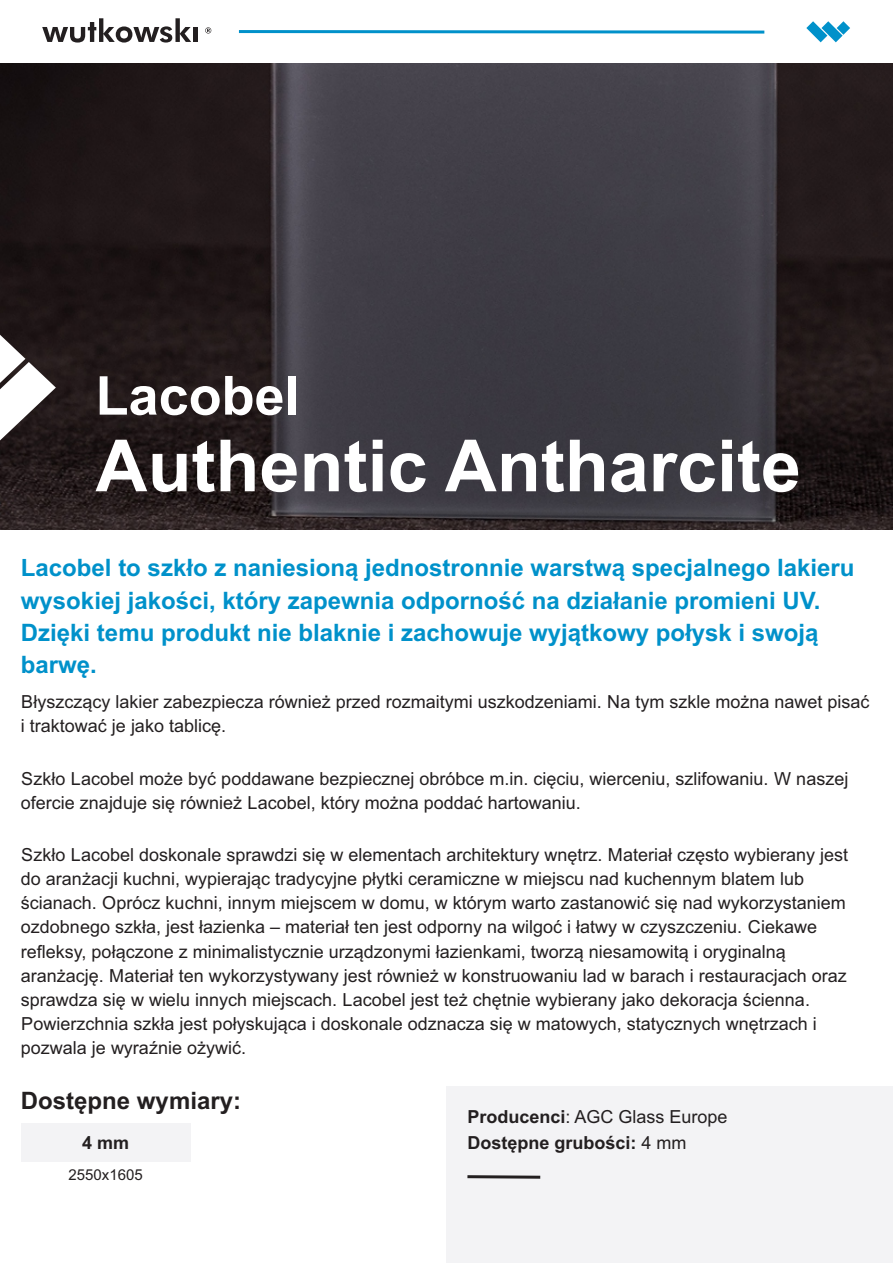
<style>
.page{position:relative;width:893px;height:1263px;background:#fff}
.page>*{position:absolute;margin:0;border:0;box-sizing:border-box;transform-origin:0 0}
.t1{font:700 72px "Arial";color:#fff}
.t2{font:700 54px "Arial";color:#fff}
.t3{font:700 24px/32.1px "Arial";color:#0091ca}
.t4{font:700 24px "Arial";color:#231f20}
.t5{font:18px/24.2px "Arial";color:#231f20}
.t6{font:700 18px "Arial";color:#231f20}
.t7{font:15px "Arial";color:#231f20}
.s1{font-weight:700}
.s2{font-weight:400}
</style>
<div class="page">
<svg style="left:806px;top:21px;width:44px;height:21px"></svg>
<svg style="left:238px;top:30px;width:527px;height:4px;background:#40acd7"></svg>
<img style="left:0;top:64px;width:893px;height:466px">
<svg style="left:0;top:333px;width:56px;height:109px"></svg>
<div style="left:446px;top:1087px;width:447px;height:176px;background:#f3f3f5"></div>
<svg style="left:467px;top:1175px;width:74px;height:4px"></svg>
<svg style="left:205px;top:27px;width:6px;height:7px"></svg>
<svg style="left:42px;top:18px;width:149px;height:25px"></svg>
<div style="left:193px;top:27px;width:5px;height:15px;background:#231f20"></div>
<div style="left:21px;top:1124px;width:170px;height:38px;background:#f3f3f5"></div>
<h2 class="t2" style="left:96px;top:375px;width:206px">Lacobel</h2>
<h1 class="t1" style="left:96px;top:439px;width:707px">Authentic Antharcite</h1>
<h3 class="t3" style="left:21px;top:554px;width:835px">Lacobel to szkło z naniesioną jednostronnie warstwą specjalnego lakieru wysokiej jakości, który zapewnia odporność na działanie promieni UV.<br>Dzięki temu produkt nie blaknie i zachowuje wyjątkowy połysk i swoją barwę.</h3>
<p class="t5" style="left:21px;top:691px;width:850px">Błyszczący lakier zabezpiecza również przed rozmaitymi uszkodzeniami. Na tym szkle można nawet pisać i traktować je jako tablicę.</p>
<p class="t5" style="left:21px;top:768px;width:829px">Szkło Lacobel może być poddawane bezpiecznej obróbce m.in. cięciu, wierceniu, szlifowaniu. W naszej ofercie znajduje się również Lacobel, który można poddać hartowaniu.</p>
<p class="t5" style="left:21px;top:844px;width:829px">Szkło Lacobel doskonale sprawdzi się w elementach architektury wnętrz. Materiał często wybierany jest do aranżacji kuchni, wypierając tradycyjne płytki ceramiczne w miejscu nad kuchennym blatem lub ścianach. Oprócz kuchni, innym miejscem w domu, w którym warto zastanowić się nad wykorzystaniem ozdobnego szkła, jest łazienka – materiał ten jest odporny na wilgoć i łatwy w czyszczeniu. Ciekawe refleksy, połączone z minimalistycznie urządzonymi łazienkami, tworzą niesamowitą i oryginalną aranżację. Materiał ten wykorzystywany jest również w konstruowaniu lad w barach i restauracjach oraz sprawdza się w wielu innych miejscach. Lacobel jest też chętnie wybierany jako dekoracja ścienna.<br>Powierzchnia szkła jest połyskująca i doskonale odznacza się w matowych, statycznych wnętrzach i pozwala je wyraźnie ożywić.</p>
<h3 class="t4" style="left:21px;top:1091px;width:222px">Dostępne wymiary:</h3>
<p class="t6" style="left:82px;top:1136px;width:49px">4 mm</p>
<p class="t7" style="left:69px;top:1169px;width:76px">2550x1605</p>
<p class="t5" style="left:467px;top:1106px;width:262px"><span class="s1">Producenci</span>: AGC Glass Europe</p>
<p class="t6" style="left:467px;top:1135px;width:221px">Dostępne grubości: <span class="s2">4 mm</span></p>
</div>
